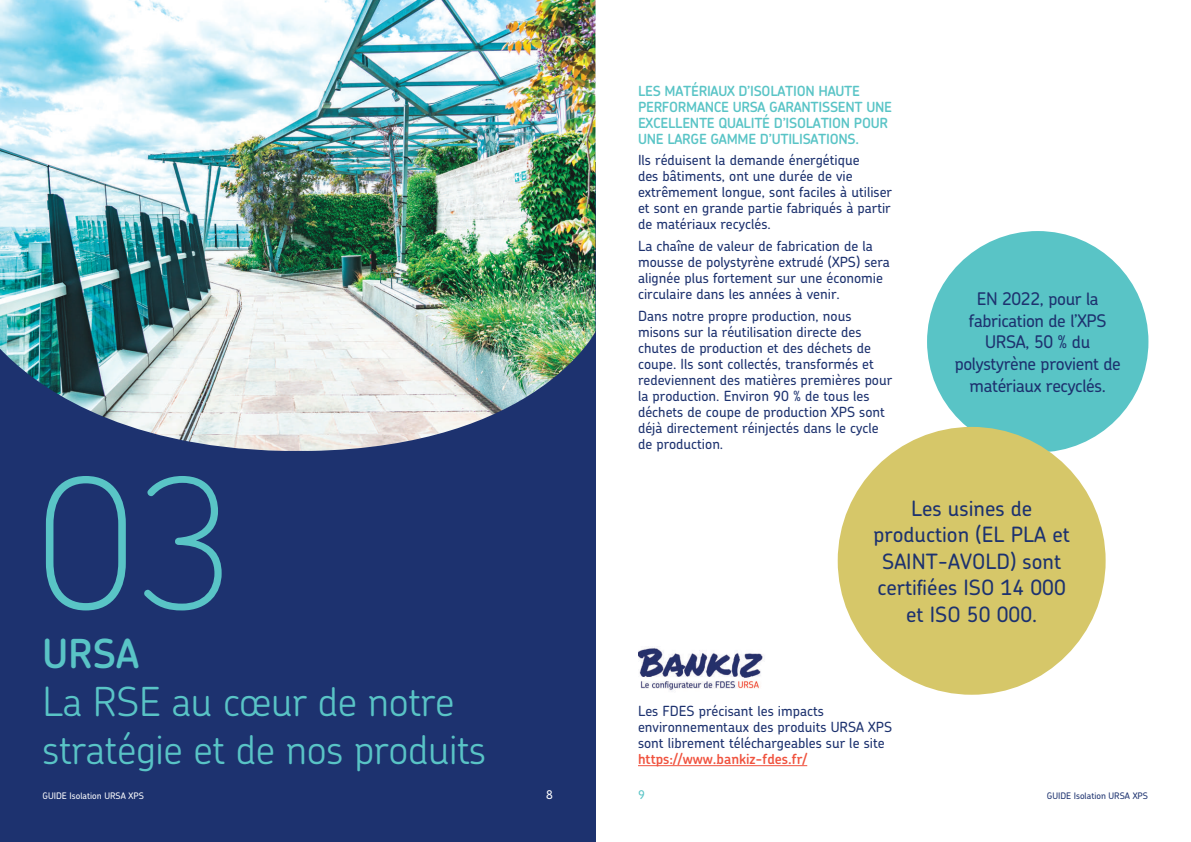
<style>
.page{position:relative;width:1191px;height:842px;background:#fff}
.page>*{position:absolute;margin:0;border:0;box-sizing:border-box;transform-origin:0 0}
.t1{font:100 180px "Chevin";color:#59c4c6}
.t2{font:300 40px/48px "Chevin";letter-spacing:-.01em;color:#59c4c6}
.t3{font:600 40px "Chevin";color:#59c4c6}
.t4{font:500 21.1px/26.4px "Chevin";color:#1d326f;text-align:center}
.t5{font:500 17.4px/21.8px "Chevin";letter-spacing:-.02em;color:#1d326f;text-align:center}
.t6{font:500 14px/16px "Chevin";color:#1d326f}
.t7{font:600 14px/16px "Chevin";letter-spacing:-.02em;color:#59c4c6}
.t8{font:600 14px "Chevin";color:#f0523e}
.t9{font:500 12px "Chevin";color:#59c4c6}
.t10{font:500 12px "Chevin";color:#fff}
.t11{font:500 9px "Chevin";color:#1d326f}
.t12{font:500 9px "Chevin";color:#fff}
</style>
<div class="page">
<div style="left:0;top:163px;width:595px;height:679px;background:#1d326f"></div>
<img style="left:0;top:0;width:595px;height:451px">
<hr style="left:638px;top:765px;width:169px;height:1px;background:#f0523e">
<div style="left:927px;top:231px;width:221px;height:221px;background:#59c4c6;border-radius:50%"></div>
<div style="left:837px;top:427px;width:268px;height:268px;background:#d6c769;border-radius:50%"></div>
<img style="left:638px;top:647px;width:125px;height:44px">
<h1 class="t1" style="left:35px;top:429px;width:203px">03</h1>
<h2 class="t3" style="left:43px;top:627px;width:98px">URSA</h2>
<h2 class="t2" style="left:43px;top:677px;width:445px">La RSE au cœur de notre stratégie et de nos produits</h2>
<p class="t12" style="left:43px;top:790px;width:103px">GUIDE Isolation URSA XPS</p>
<p class="t10" style="left:546px;top:787px;width:8px">8</p>
<p class="t7" style="left:638px;top:82px;width:255px">LES MATÉRIAUX D’ISOLATION HAUTE PERFORMANCE URSA GARANTISSENT UNE EXCELLENTE QUALITÉ D’ISOLATION POUR UNE LARGE GAMME D’UTILISATIONS.</p>
<p class="t6" style="left:638px;top:152px;width:255px">Ils réduisent la demande énergétique<br>des bâtiments, ont une durée de vie extrêmement longue, sont faciles à utiliser et sont en grande partie fabriqués à partir de matériaux recyclés.</p>
<p class="t6" style="left:638px;top:238px;width:253px">La chaîne de valeur de fabrication de la mousse de polystyrène extrudé (XPS) sera alignée plus fortement sur une économie circulaire dans les années à venir.</p>
<p class="t6" style="left:638px;top:307px;width:256px">Dans notre propre production, nous misons sur la réutilisation directe des chutes de production et des déchets de coupe. Ils sont collectés, transformés et redeviennent des matières premières pour la production. Environ 90 % de tous les déchets de coupe de production XPS sont déjà directement réinjectés dans le cycle de production.</p>
<p class="t5" style="left:954px;top:287px;width:168px">EN 2022, pour la fabrication de l’XPS<br>URSA, 50 % du polystyrène provient de matériaux recyclés.</p>
<h3 class="t4" style="left:873px;top:495px;width:198px">Les usines de production (EL PLA et<br>SAINT-AVOLD) sont certifiées ISO 14 000 et ISO 50 000.</h3>
<p class="t6" style="left:638px;top:702px;width:256px">Les FDES précisant les impacts environnementaux des produits URSA XPS sont librement téléchargeables sur le site</p>
<p class="t8" style="left:638px;top:750px;width:171px">https://www.bankiz-fdes.fr/</p>
<p class="t9" style="left:638px;top:787px;width:8px">9</p>
<p class="t11" style="left:1046px;top:790px;width:103px">GUIDE Isolation URSA XPS</p>
</div>
